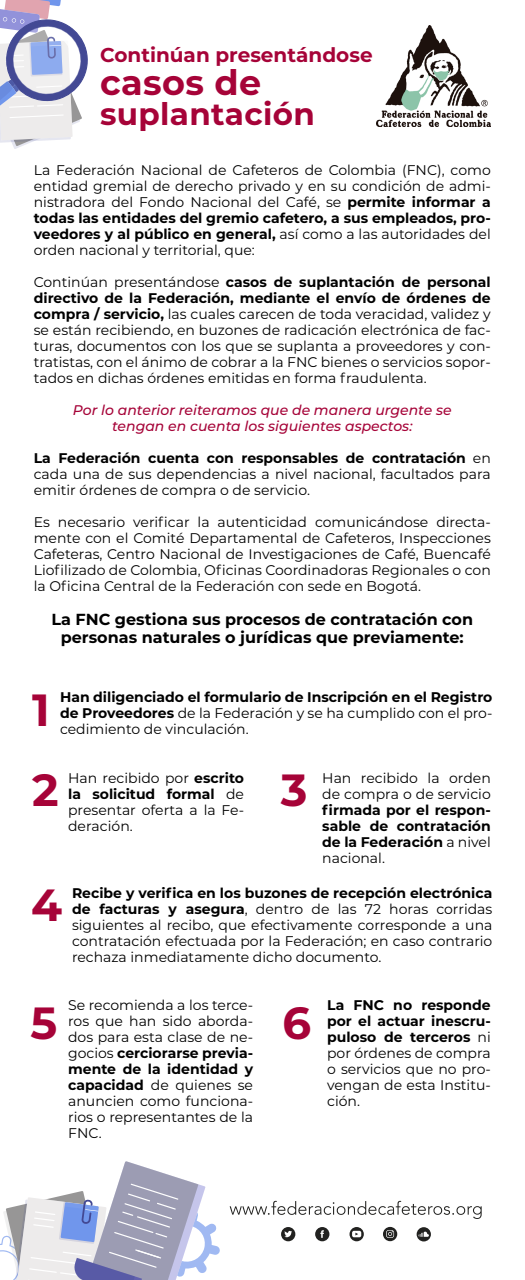
<style>
.page{position:relative;width:525px;height:1280px;background:#fff}
.page>*{position:absolute;margin:0;border:0;box-sizing:border-box;transform-origin:0 0}
.t1{font:700 45px "Montserrat";color:#a60338}
.t2{font:700 35px "Montserrat";letter-spacing:.01em;color:#a60338}
.t3{font:700 31px "Montserrat";letter-spacing:.01em;color:#a60338}
.t4{font:700 20px "Montserrat";color:#a60338}
.t5{font:700 16px/18px "Montserrat";color:#000;text-align:center}
.t6{font:14px/16px "Montserrat";color:#000;text-align:justify}
.t7{font:700 14px/16px "Montserrat";color:#000;text-align:justify}
.t8{font:italic 500 14px/16px "Montserrat";color:#a60338;text-align:center}
.s1{font-weight:700}
.s2{font-weight:400}
</style>
<div class="page">
<svg style="left:0;top:0;width:88px;height:149px"></svg>
<svg style="left:0;top:1161px;width:481px;height:119px"></svg>
<img style="left:377px;top:26px;width:114px;height:101px">
<h3 class="t4" style="left:100px;top:41px;width:274px">Continúan presentándose</h3>
<h2 class="t2" style="left:100px;top:58px;width:163px">casos de</h2>
<h3 class="t3" style="left:100px;top:92px;width:216px">suplantación</h3>
<p class="t6" style="left:34px;top:161px;width:458px">La Federación Nacional de Cafeteros de Colombia (FNC), como entidad gremial de derecho privado y en su condición de admi&shy;nistradora del Fondo Nacional del Café, se <span class="s1">permite informar a todas las entidades del gremio cafetero, a sus empleados, pro&shy;veedores y al público en general,</span> así como a las autoridades del orden nacional y territorial, que:</p>
<p class="t6" style="left:34px;top:273px;width:458px">Continúan presentándose <span class="s1">casos de suplantación de personal directivo de la Federación, mediante el envío de órdenes de compra / servicio,</span> las cuales carecen de toda veracidad, validez y se están recibiendo, en buzones de radicación electrónica de fac&shy;turas, documentos con los que se suplanta a proveedores y con&shy;tratistas, con el ánimo de cobrar a la FNC bienes o servicios sopor&shy;tados en dichas órdenes emitidas en forma fraudulenta.</p>
<p class="t8" style="left:73px;top:401px;width:380px">Por lo anterior reiteramos que de manera urgente se tengan en cuenta los siguientes aspectos:</p>
<p class="t6" style="left:34px;top:449px;width:458px"><span class="s1">La Federación cuenta con responsables de contratación</span> en cada una de sus dependencias a nivel nacional, facultados para emitir órdenes de compra o de servicio.</p>
<p class="t6" style="left:34px;top:513px;width:458px">Es necesario verificar la autenticidad comunicándose directa&shy;mente con el Comité Departamental de Cafeteros, Inspecciones Cafeteras, Centro Nacional de Investigaciones de Café, Buencafé Liofilizado de Colombia, Oficinas Coordinadoras Regionales o con la Oficina Central de la Federación con sede en Bogotá.</p>
<p class="t5" style="left:51px;top:609px;width:423px">La FNC gestiona sus procesos de contratación con personas naturales o jurídicas que previamente:</p>
<h1 class="t1" style="left:32px;top:678px;width:19px">1</h1>
<p class="t7" style="left:60px;top:688px;width:434px">Han diligenciado el formulario de Inscripción en el Registro de Proveedores <span class="s2">de la Federación y se ha cumplido con el pro-</span></p>
<p class="t6" style="left:60px;top:720px;width:190px">cedimiento de vinculación.</p>
<p class="t6" style="left:68px;top:769px;width:177px">Han recibido por <span class="s1">escrito la solicitud formal</span> de presentar oferta a la Fe&shy;deración.</p>
<p class="t6" style="left:322px;top:769px;width:170px">Han recibido la orden de compra o de servicio</p>
<h1 class="t1" style="left:32px;top:757px;width:28px">2</h1>
<h1 class="t1" style="left:281px;top:757px;width:28px">3</h1>
<p class="t7" style="left:322px;top:801px;width:170px">firmada por el respon&shy;sable de contratación de la Federación <span class="s2">a nivel nacional.</span></p>
<p class="t6" style="left:72px;top:884px;width:422px"><span class="s1">Recibe y verifica en los buzones de recepción electrónica de facturas y asegura</span>, dentro de las 72 horas corridas siguientes al recibo, que efectivamente corresponde a una contratación efectuada por la Federación; en caso contrario rechaza inmediatamente dicho documento.</p>
<p class="t6" style="left:68px;top:996px;width:186px">Se recomienda a los terce&shy;ros que han sido aborda&shy;dos para esta clase de ne&shy;gocios <span class="s1">cerciorarse previa&shy;mente de la identidad y capacidad</span> de quienes se anuncien como funciona&shy;rios o representantes de la FNC.</p>
<p class="t6" style="left:327px;top:996px;width:165px"><span class="s1">La FNC no responde por el actuar inescru&shy;puloso de terceros</span> ni por órdenes de compra o servicios que no pro&shy;vengan de esta Institu&shy;ción.</p>
<h1 class="t1" style="left:31px;top:872px;width:33px">4</h1>
<h1 class="t1" style="left:31px;top:990px;width:28px">5</h1>
<h1 class="t1" style="left:282px;top:990px;width:30px">6</h1>
</div>
